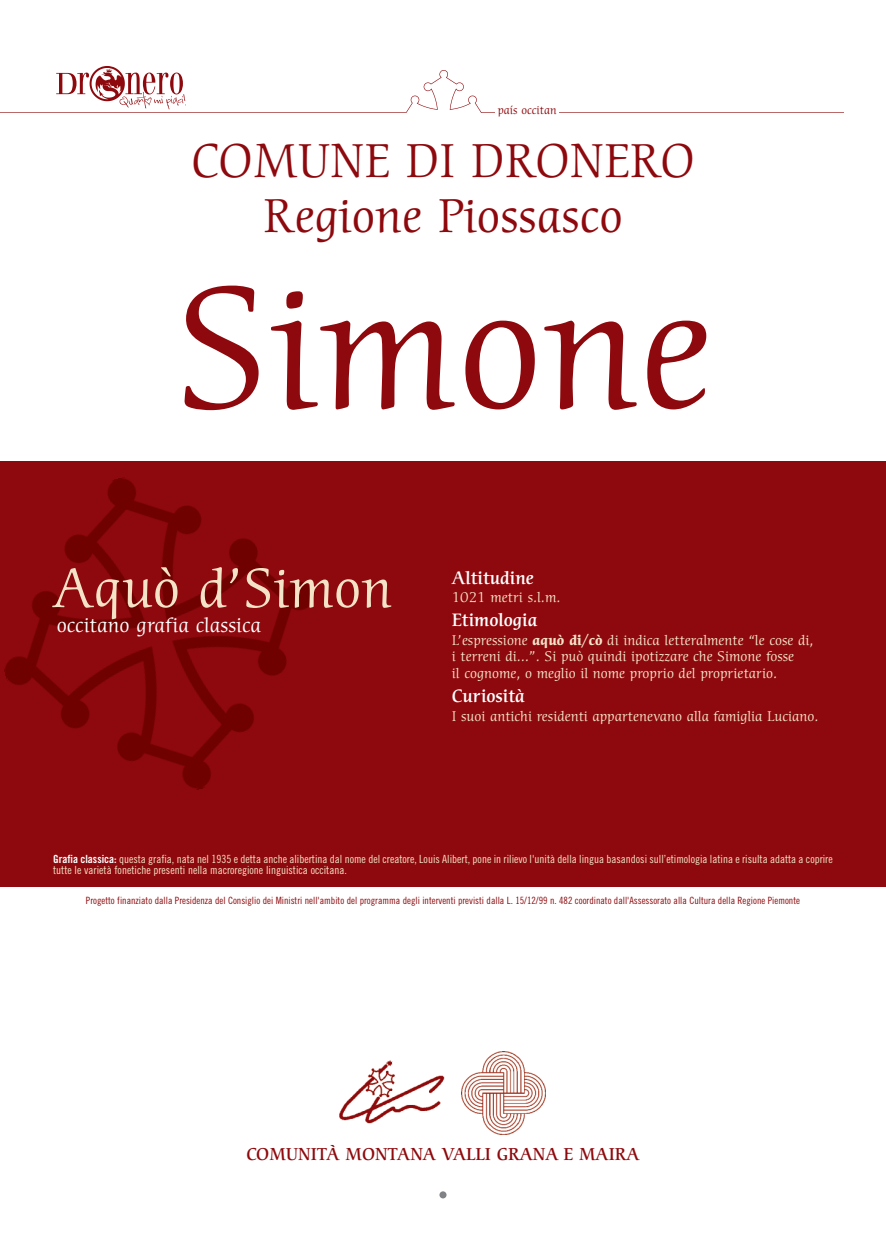
<style>
.page{position:relative;width:886px;height:1241px;background:#fff}
.page>*{position:absolute;margin:0;border:0;box-sizing:border-box;transform-origin:0 0}
.t1{font:167.5px "Cerigo";color:#8e090d}
.t2{font:53.75px "Cerigo";color:#f5e3c8}
.t3{font:46.25px/55.5px "Cerigo";color:#8e090d;text-align:center}
.t4{font:20px "Cerigo";color:#fff}
.t5{font:500 17.5px "Cerigo";color:#fff}
.t6{font:500 16.75px "Cerigo";color:#8e090d}
.t7{font:13.75px/16.5px "Cerigo";color:#f5e3c8}
.t8{font:11.25px/11.2px "Trade Gothic Cond Eighteen";color:#f5e3c8}
.t9{font:11.25px "Cerigo";color:#8e090d}
.t10{font:10px "Trade Gothic Cond Eighteen";color:#8e090d}
.s1{font-weight:700}
.s2{font-family:"Trade Gothic Bold Cond Twenty";color:#fff}
</style>
<div class="page">
<div style="left:0;top:461px;width:886px;height:425px;background:#8e090d"></div>
<img style="left:0;top:70px;width:843px;height:43px">
<div style="left:495px;top:105px;width:64px;height:14px;background:#fff"></div>
<img style="left:4px;top:477px;width:311px;height:313px">
<div style="left:439px;top:1191px;width:7px;height:7px;background:#808285;border-radius:50%"></div>
<img style="left:462px;top:1051px;width:83px;height:83px">
<img style="left:339px;top:1060px;width:106px;height:64px">
<svg style="left:56px;top:66px;width:130px;height:43px"></svg>
<p class="t9" style="left:498px;top:105px;width:60px">país occitan</p>
<h3 class="t3" style="left:191px;top:137px;width:505px">COMUNE DI DRONERO<br>Regione Piossasco</h3>
<h1 class="t1" style="left:174px;top:284px;width:539px">Simone</h1>
<h2 class="t2" style="left:53px;top:567px;width:341px">Aquò d’Simon</h2>
<h3 class="t4" style="left:57px;top:617px;width:206px">occitano grafia classica</h3>
<h3 class="t5" style="left:452px;top:570px;width:83px">Altitudine</h3>
<p class="t7" style="left:452px;top:590px;width:110px">1021 metri s.l.m.</p>
<h3 class="t5" style="left:452px;top:613px;width:87px">Etimologia</h3>
<p class="t7" style="left:452px;top:633px;width:363px">L’espressione <span class="s1">aquò di/cò</span> di indica letteralmente “le cose di, i terreni di…”. Si può quindi ipotizzare che Simone fosse<br>il cognome, o meglio il nome proprio del proprietario.</p>
<h3 class="t5" style="left:452px;top:689px;width:75px">Curiosità</h3>
<p class="t7" style="left:452px;top:708px;width:368px">I suoi antichi residenti appartenevano alla famiglia Luciano.</p>
<p class="t8" style="left:53px;top:854px;width:781px"><span class="s2">Grafia classica:</span> questa grafia, nata nel 1935 e detta anche alibertina dal nome del creatore, Louis Alibert, pone in rilievo l'unità della lingua basandosi sull’etimologia latina e risulta adatta a coprire tutte le varietà fonetiche presenti nella macroregione linguistica occitana.</p>
<p class="t10" style="left:86px;top:896px;width:715px">Progetto finanziato dalla Presidenza del Consiglio dei Ministri nell'ambito del programma degli interventi previsti dalla L. 15/12/99 n. 482 coordinato dall'Assessorato alla Cultura della Regione Piemonte</p>
<h3 class="t6" style="left:246px;top:1147px;width:395px">COMUNITÀ MONTANA VALLI GRANA E MAIRA</h3>
</div>
